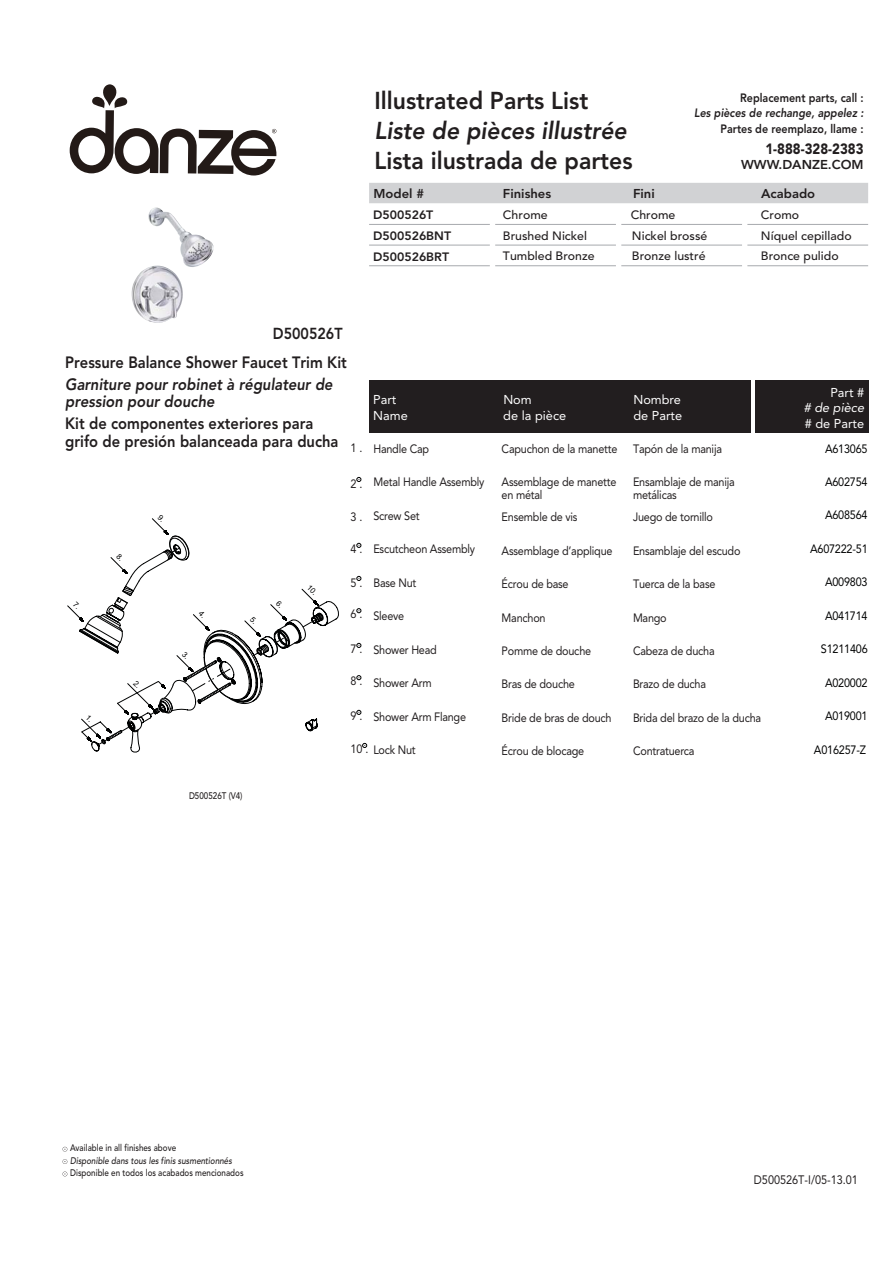
<style>
.page{position:relative;width:893px;height:1263px;background:#fff}
.page>*{position:absolute;margin:0;border:0;box-sizing:border-box;transform-origin:0 0}
.t1{font:800 24.3px "Avenir";color:#221e1f;scale:.95 1}
.t2{font:italic 800 24.3px "Avenir";color:#221e1f;scale:.95 1}
.t3{font:800 16.35px/17.7px "Avenir";color:#221e1f;scale:.9 1}
.t4{font:italic 800 16.35px/17.7px "Avenir";color:#221e1f;scale:.9 1}
.t5{font:800 15.9px "Avenir";color:#221e1f;scale:.9 1}
.t6{font:900 14.85px "Avenir";color:#221e1f;scale:.89 1}
.t7{font:12.75px "Avenir";color:#fff}
.t8{font:800 12.75px "Avenir";color:#221e1f}
.t9{font:italic 12.75px "Avenir";color:#fff}
.t10{font:12.15px "Avenir";color:#221e1f;scale:.89 1}
.t11{font:12px/13px "Avenir";letter-spacing:-.02em;color:#221e1f;scale:.9 1}
.t12{font:500 12px "Avenir";color:#221e1f}
.t13{font:12px "Avenir";letter-spacing:-.02em;color:#010202;scale:.9 1}
.t14{font:800 12px "Avenir";color:#221e1f;scale:.89 1}
.t15{font:800 12px/20.7px "Avenir";color:#221e1f}
.t16{font:italic 800 12px "Avenir";color:#221e1f;scale:.89 1}
.t17{font:500 9.45px "Avenir";color:#221e1f;scale:.85 1}
.t18{font:italic 500 9.45px "Avenir";color:#221e1f;scale:.85 1}
</style>
<div class="page">
<div style="left:369px;top:183px;width:499px;height:20px;background:#d1d2d4"></div>
<hr style="left:369px;top:224px;width:121px;height:1px;background:#a7a9ad">
<hr style="left:495px;top:224px;width:121px;height:1px;background:#a7a9ad">
<hr style="left:621px;top:224px;width:121px;height:1px;background:#a7a9ad">
<hr style="left:747px;top:224px;width:121px;height:1px;background:#a7a9ad">
<hr style="left:369px;top:245px;width:121px;height:1px;background:#a7a9ad">
<hr style="left:495px;top:245px;width:121px;height:1px;background:#a7a9ad">
<hr style="left:621px;top:245px;width:121px;height:1px;background:#a7a9ad">
<hr style="left:747px;top:245px;width:121px;height:1px;background:#a7a9ad">
<hr style="left:369px;top:265px;width:121px;height:1px;background:#a7a9ad">
<hr style="left:495px;top:265px;width:121px;height:1px;background:#a7a9ad">
<hr style="left:621px;top:265px;width:121px;height:1px;background:#a7a9ad">
<hr style="left:747px;top:265px;width:121px;height:1px;background:#a7a9ad">
<div style="left:369px;top:380px;width:499px;height:52px;background:#221e1f"></div>
<hr style="left:751px;top:380px;width:3px;height:53px;background:#fff">
<svg style="left:63px;top:1147px;width:4px;height:5px"></svg>
<svg style="left:63px;top:1159px;width:4px;height:5px"></svg>
<svg style="left:70px;top:84px;width:206px;height:92px"></svg>
<svg style="left:357px;top:477px;width:4px;height:5px"></svg>
<svg style="left:357px;top:543px;width:4px;height:5px"></svg>
<svg style="left:357px;top:576px;width:4px;height:5px"></svg>
<svg style="left:357px;top:608px;width:4px;height:5px"></svg>
<svg style="left:357px;top:643px;width:4px;height:5px"></svg>
<svg style="left:357px;top:675px;width:4px;height:5px"></svg>
<svg style="left:357px;top:710px;width:4px;height:5px"></svg>
<svg style="left:362px;top:743px;width:5px;height:5px"></svg>
<img style="left:131px;top:208px;width:83px;height:115px">
<svg style="left:67px;top:518px;width:272px;height:235px"></svg>
<h1 class="t1" style="left:374px;top:91px;width:227px">Illustrated Parts List</h1>
<h1 class="t2" style="left:374px;top:120px;width:267px">Liste de pièces illustrée</h1>
<h1 class="t1" style="left:374px;top:150px;width:273px">Lista ilustrada de partes</h1>
<p class="t14" style="left:740px;top:93px;width:140px">Replacement parts, call :</p>
<p class="t16" style="left:694px;top:108px;width:192px">Les pièces de rechange, appelez :</p>
<p class="t14" style="left:720px;top:124px;width:162px">Partes de reemplazo, llame :</p>
<p class="t6" style="left:765px;top:143px;width:112px">1-888-328-2383</p>
<p class="t8" style="left:741px;top:159px;width:124px">WWW.DANZE.COM</p>
<h3 class="t5" style="left:273px;top:327px;width:79px">D500526T</h3>
<p class="t8" style="left:373px;top:188px;width:52px">Model #</p>
<p class="t8" style="left:503px;top:188px;width:50px">Finishes</p>
<p class="t8" style="left:633px;top:188px;width:23px">Fini</p>
<p class="t8" style="left:761px;top:188px;width:56px">Acabado</p>
<p class="t15" style="left:373px;top:206px;width:79px">D500526T<br>D500526BNT<br>D500526BRT</p>
<p class="t12" style="left:503px;top:210px;width:46px">Chrome</p>
<p class="t12" style="left:631px;top:210px;width:46px">Chrome</p>
<p class="t12" style="left:761px;top:210px;width:40px">Cromo</p>
<p class="t12" style="left:503px;top:231px;width:86px">Brushed Nickel</p>
<p class="t12" style="left:632px;top:231px;width:77px">Nickel brossé</p>
<p class="t12" style="left:761px;top:231px;width:92px">Níquel cepillado</p>
<p class="t12" style="left:503px;top:251px;width:93px">Tumbled Bronze</p>
<p class="t12" style="left:632px;top:251px;width:75px">Bronze lustré</p>
<p class="t12" style="left:761px;top:251px;width:79px">Bronce pulido</p>
<h2 class="t3" style="left:65px;top:355px;width:314px">Pressure Balance Shower Faucet Trim Kit</h2>
<h2 class="t4" style="left:65px;top:376px;width:299px">Garniture pour robinet à régulateur de pression pour douche</h2>
<h2 class="t3" style="left:65px;top:416px;width:305px">Kit de componentes exteriores para grifo de presión balanceada para ducha</h2>
<p class="t7" style="left:373px;top:395px;width:25px">Part</p>
<p class="t7" style="left:503px;top:395px;width:30px">Nom</p>
<p class="t7" style="left:633px;top:395px;width:49px">Nombre</p>
<p class="t7" style="left:373px;top:410px;width:36px">Name</p>
<p class="t7" style="left:503px;top:410px;width:64px">de la pièce</p>
<p class="t7" style="left:633px;top:410px;width:50px">de Parte</p>
<p class="t11" style="left:350px;top:442px;width:15px">1 .</p>
<p class="t11" style="left:350px;top:478px;width:15px">2 .</p>
<p class="t11" style="left:350px;top:512px;width:15px">3 .</p>
<p class="t11" style="left:350px;top:544px;width:15px">4 .</p>
<p class="t11" style="left:350px;top:577px;width:15px">5 .</p>
<p class="t11" style="left:350px;top:609px;width:15px">6 .</p>
<p class="t11" style="left:350px;top:644px;width:15px">7 .</p>
<p class="t11" style="left:350px;top:675px;width:15px">8 .</p>
<p class="t11" style="left:350px;top:710px;width:15px">9 .</p>
<p class="t11" style="left:633px;top:443px;width:100px">Tapón de la manija</p>
<p class="t11" style="left:633px;top:477px;width:115px">Ensamblaje de manija metálicas</p>
<p class="t11" style="left:633px;top:511px;width:90px">Juego de tornillo</p>
<p class="t11" style="left:633px;top:545px;width:121px">Ensamblaje del escudo</p>
<p class="t11" style="left:633px;top:578px;width:93px">Tuerca de la base</p>
<p class="t11" style="left:633px;top:612px;width:39px">Mango</p>
<p class="t11" style="left:633px;top:645px;width:92px">Cabeza de ducha</p>
<p class="t11" style="left:633px;top:679px;width:83px">Brazo de ducha</p>
<p class="t11" style="left:633px;top:712px;width:144px">Brida del brazo de la ducha</p>
<p class="t11" style="left:633px;top:746px;width:70px">Contratuerca</p>
<p class="t11" style="left:502px;top:443px;width:130px">Capuchon de la manette</p>
<p class="t11" style="left:502px;top:477px;width:129px">Assemblage de manette en métal</p>
<p class="t11" style="left:502px;top:511px;width:86px">Ensemble de vis</p>
<p class="t11" style="left:502px;top:545px;width:125px">Assemblage d’applique</p>
<p class="t11" style="left:502px;top:578px;width:76px">Écrou de base</p>
<p class="t11" style="left:502px;top:612px;width:50px">Manchon</p>
<p class="t11" style="left:502px;top:645px;width:101px">Pomme de douche</p>
<p class="t11" style="left:502px;top:679px;width:83px">Bras de douche</p>
<p class="t11" style="left:502px;top:712px;width:124px">Bride de bras de douch</p>
<p class="t11" style="left:502px;top:746px;width:93px">Écrou de blocage</p>
<p class="t11" style="left:373px;top:443px;width:63px">Handle Cap</p>
<p class="t11" style="left:373px;top:477px;width:125px">Metal Handle Assembly</p>
<p class="t11" style="left:373px;top:510px;width:53px">Screw Set</p>
<p class="t11" style="left:373px;top:544px;width:115px">Escutcheon Assembly</p>
<p class="t11" style="left:373px;top:577px;width:49px">Base Nut</p>
<p class="t11" style="left:373px;top:610px;width:36px">Sleeve</p>
<p class="t11" style="left:373px;top:644px;width:72px">Shower Head</p>
<p class="t11" style="left:373px;top:677px;width:66px">Shower Arm</p>
<p class="t11" style="left:373px;top:711px;width:105px">Shower Arm Flange</p>
<p class="t11" style="left:350px;top:744px;width:74px">10 . Lock Nut</p>
<p class="t17" style="left:189px;top:792px;width:64px">D500526T (V4)</p>
<p class="t7" style="left:830px;top:387px;width:35px">Part #</p>
<p class="t9" style="left:804px;top:403px;width:62px"># de pièce</p>
<p class="t7" style="left:805px;top:418px;width:61px"># de Parte</p>
<p class="t13" style="left:825px;top:443px;width:49px">A613065</p>
<p class="t13" style="left:825px;top:477px;width:49px">A602754</p>
<p class="t13" style="left:825px;top:510px;width:49px">A608564</p>
<p class="t13" style="left:810px;top:544px;width:66px">A607222-51</p>
<p class="t13" style="left:825px;top:577px;width:49px">A009803</p>
<p class="t13" style="left:825px;top:611px;width:49px">A041714</p>
<p class="t13" style="left:821px;top:644px;width:53px">S1211406</p>
<p class="t13" style="left:825px;top:678px;width:49px">A020002</p>
<p class="t13" style="left:825px;top:711px;width:49px">A019001</p>
<p class="t13" style="left:814px;top:744px;width:59px">A016257-Z</p>
<p class="t17" style="left:70px;top:1144px;width:126px">Available in all finishes above</p>
<p class="t18" style="left:70px;top:1157px;width:192px">Disponible dans tous les finis susmentionnés</p>
<p class="t17" style="left:70px;top:1169px;width:206px">Disponible en todos los acabados mencionados</p>
<p class="t10" style="left:754px;top:1175px;width:118px">D500526T-I/05-13.01</p>
</div>
